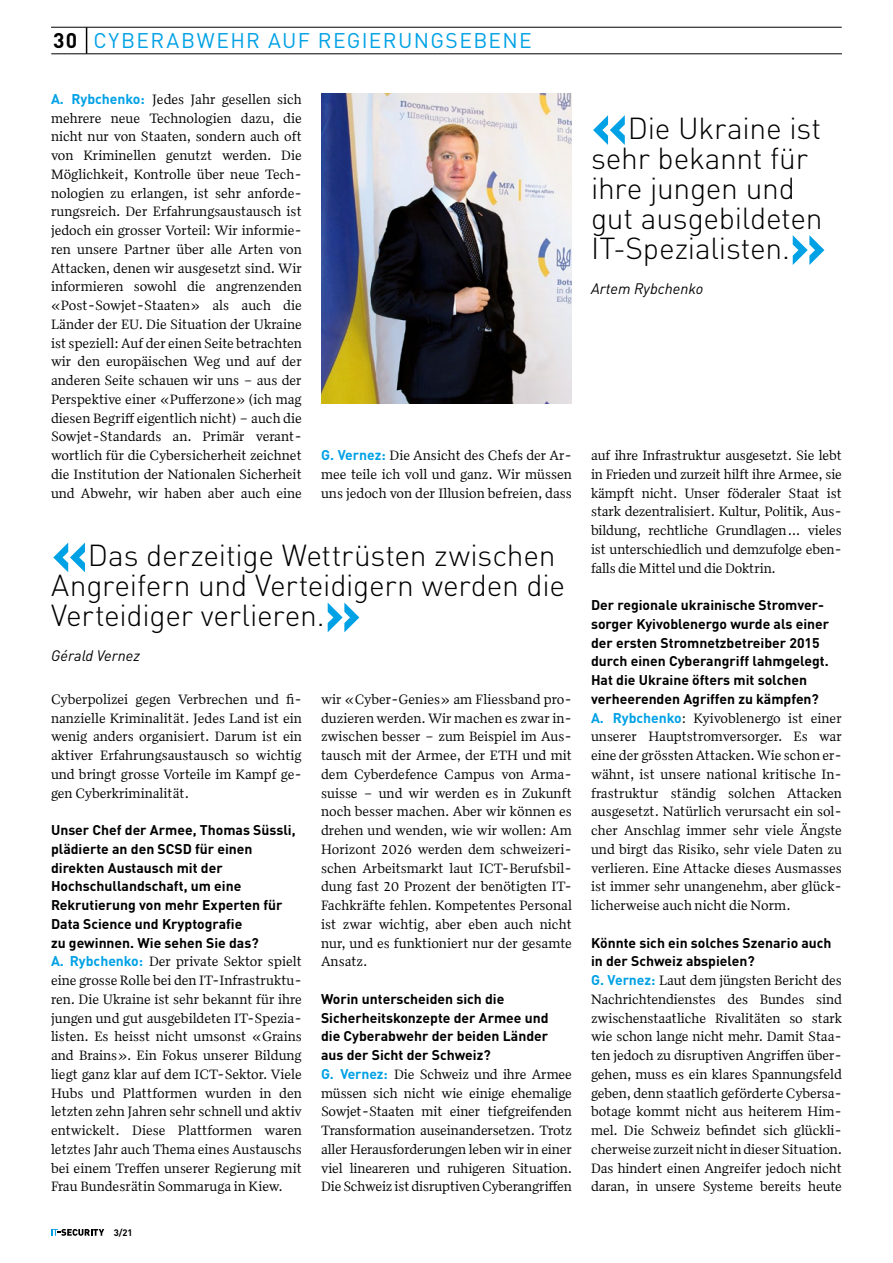
<style>
.page{position:relative;width:893px;height:1263px;background:#fff}
.page>*{position:absolute;margin:0;border:0;box-sizing:border-box;transform-origin:0 0}
.t1{font:300 30px/30px "DIN Pro";letter-spacing:-.01em;color:#000}
.t2{font:21px "DIN Pro";letter-spacing:.065em;color:#00a1e5}
.t3{font:700 21px "DIN Pro";color:#000}
.t4{font:italic 15px "DIN Pro";color:#000}
.t5{font:13.95px/18.8px "Quiosco One LF";color:#000;text-align:justify}
.t6{font:700 13.95px/18.8px "DIN Pro";color:#000}
.t7{font:700 9.3px "DIN Pro";color:#000}
.s1{font-family:"DIN Pro";font-weight:700;color:#00a1e5}
.s2{font-weight:700;font-size:60px;color:#00a1e5}
</style>
<div class="page">
<hr style="left:51px;top:27px;width:791px;height:1px;background:#000">
<hr style="left:51px;top:54px;width:791px;height:1px;background:#000">
<svg style="left:86px;top:27px;width:1px;height:27px"></svg>
<svg style="left:51px;top:1229px;width:53px;height:7px"></svg>
<img style="left:321px;top:93px;width:251px;height:311px">
<h2 class="t3" style="left:53px;top:23px;width:26px">30</h2>
<h2 class="t2" style="left:94px;top:24px;width:440px">CYBERABWEHR AUF REGIERUNGSEBENE</h2>
<p class="t5" style="left:51px;top:89px;width:252px"><span class="s1">A. Rybchenko:</span> Jedes Jahr gesellen sich mehrere neue Technologien dazu, die nicht nur von Staaten, sondern auch oft von Kriminellen genutzt werden. Die Möglichkeit, Kontrolle über neue Tech&shy;nologien zu erlangen, ist sehr anforde&shy;rungsreich. Der Erfahrungsaustausch ist jedoch ein grosser Vorteil: Wir informie&shy;ren unsere Partner über alle Arten von Attacken, denen wir ausgesetzt sind. Wir informieren sowohl die angrenzenden «Post-Sowjet-Staaten» als auch die Länder der EU. Die Situation der Ukraine ist speziell: Auf der einen Seite betrachten wir den europäischen Weg und auf der anderen Seite schauen wir uns – aus der Perspektive einer «Pufferzone» (ich mag diesen Begriff eigentlich nicht) – auch die Sowjet-Standards an. Primär verant&shy;wortlich für die Cybersicherheit zeichnet die Institution der Nationalen Sicherheit und Abwehr, wir haben aber auch eine</p>
<p class="t5" style="left:321px;top:446px;width:252px"><span class="s1">G. Vernez:</span> Die Ansicht des Chefs der Ar&shy;mee teile ich voll und ganz. Wir müssen uns jedoch von der Illusion befreien, dass</p>
<h1 class="t1" style="left:51px;top:538px;width:515px"><span class="s2">«</span>Das derzeitige Wettrüsten zwischen<br>Angreifern und Verteidigern werden die<br>Verteidiger verlieren.<span class="s2">»</span></h1>
<p class="t4" style="left:51px;top:644px;width:90px">Gérald Vernez</p>
<p class="t5" style="left:51px;top:689px;width:252px">Cyberpolizei gegen Verbrechen und fi&shy;nanzielle Kriminalität. Jedes Land ist ein wenig anders organisiert. Darum ist ein aktiver Erfahrungsaustausch so wichtig und bringt grosse Vorteile im Kampf ge&shy;gen Cyberkriminalität.</p>
<p class="t6" style="left:51px;top:819px;width:246px">Unser Chef der Armee, Thomas Süssli, plädierte an den SCSD für einen direkten Austausch mit der<br>Hochschullandschaft, um eine<br>Rekrutierung von mehr Experten für<br>Data Science und Kryptografie<br>zu gewinnen. Wie sehen Sie das?</p>
<p class="t5" style="left:51px;top:952px;width:252px"><span class="s1">A. Rybchenko:</span> Der private Sektor spielt eine grosse Rolle bei den IT-Infrastruktu&shy;ren. Die Ukraine ist sehr bekannt für ihre jungen und gut ausgebildeten IT-Spezia&shy;listen. Es heisst nicht umsonst «Grains and Brains». Ein Fokus unserer Bildung liegt ganz klar auf dem ICT-Sektor. Viele Hubs und Plattformen wurden in den letzten zehn Jahren sehr schnell und aktiv entwickelt. Diese Plattformen waren letztes Jahr auch Thema eines Austauschs bei einem Treffen unserer Regierung mit Frau Bundesrätin Sommaruga in Kiew.</p>
<p class="t7" style="left:114px;top:1225px;width:20px">3/21</p>
<p class="t5" style="left:321px;top:689px;width:252px">wir «Cyber-Genies» am Fliessband pro&shy;duzieren werden. Wir machen es zwar in&shy;zwischen besser – zum Beispiel im Aus&shy;tausch mit der Armee, der ETH und mit dem Cyberdefence Campus von Arma&shy;suisse – und wir werden es in Zukunft noch besser machen. Aber wir können es drehen und wenden, wie wir wollen: Am Horizont 2026 werden dem schweizeri&shy;schen Arbeitsmarkt laut ICT-Berufsbil&shy;dung fast 20 Prozent der benötigten IT-Fachkräfte fehlen. Kompetentes Personal ist zwar wichtig, aber eben auch nicht nur, und es funktioniert nur der gesamte Ansatz.</p>
<p class="t6" style="left:321px;top:988px;width:229px">Worin unterscheiden sich die<br>Sicherheitskonzepte der Armee und die Cyberabwehr der beiden Länder aus der Sicht der Schweiz?</p>
<p class="t5" style="left:321px;top:1064px;width:253px"><span class="s1">G. Vernez:</span> Die Schweiz und ihre Armee müssen sich nicht wie einige ehemalige Sowjet-Staaten mit einer tiefgreifenden Transformation auseinandersetzen. Trotz aller Herausforderungen leben wir in einer viel lineareren und ruhigeren Situation.<br>Die Schweiz ist disruptiven Cyberangriffen</p>
<h1 class="t1" style="left:591px;top:111px;width:237px"><span class="s2">«</span>Die Ukraine ist sehr bekannt für ihre jungen und gut ausgebildeten<br>IT-Spezialisten.<span class="s2">»</span></h1>
<p class="t4" style="left:591px;top:277px;width:114px">Artem Rybchenko</p>
<p class="t5" style="left:591px;top:446px;width:252px">auf ihre Infrastruktur ausgesetzt. Sie lebt in Frieden und zurzeit hilft ihre Armee, sie kämpft nicht. Unser föderaler Staat ist stark dezentralisiert. Kultur, Politik, Aus&shy;bildung, rechtliche Grundlagen… vieles ist unterschiedlich und demzufolge eben&shy;falls die Mittel und die Doktrin.</p>
<p class="t6" style="left:591px;top:594px;width:240px">Der regionale ukrainische Stromver&shy;sorger Kyivoblenergo wurde als einer der ersten Stromnetzbetreiber 2015 durch einen Cyberangriff lahmgelegt.<br>Hat die Ukraine öfters mit solchen verheerenden Agriffen zu kämpfen?</p>
<p class="t5" style="left:591px;top:708px;width:252px;text-align:left"><span class="s1">A. Rybchenko</span>: Kyivoblenergo ist einer unserer Hauptstromversorger. Es war eine der grössten Attacken. Wie schon er&shy;wähnt, ist unsere national kritische In&shy;frastruktur ständig solchen Attacken ausgesetzt. Natürlich verursacht ein sol&shy;cher Anschlag immer sehr viele Ängste und birgt das Risiko, sehr viele Daten zu verlieren. Eine Attacke dieses Ausmasses ist immer sehr unangenehm, aber glück&shy;licherweise auch nicht die Norm.</p>
<p class="t6" style="left:591px;top:931px;width:242px">Könnte sich ein solches Szenario auch in der Schweiz abspielen?</p>
<p class="t5" style="left:591px;top:971px;width:253px"><span class="s1">G. Vernez:</span> Laut dem jüngsten Bericht des Nachrichtendienstes des Bundes sind zwischenstaatliche Rivalitäten so stark wie schon lange nicht mehr. Damit Staa&shy;ten jedoch zu disruptiven Angriffen über&shy;gehen, muss es ein klares Spannungsfeld geben, denn staatlich geförderte Cybersa&shy;botage kommt nicht aus heiterem Him&shy;mel. Die Schweiz befindet sich glückli&shy;cherweise zurzeit nicht in dieser Situation.<br>Das hindert einen Angreifer jedoch nicht daran, in unsere Systeme bereits heute</p>
</div>
